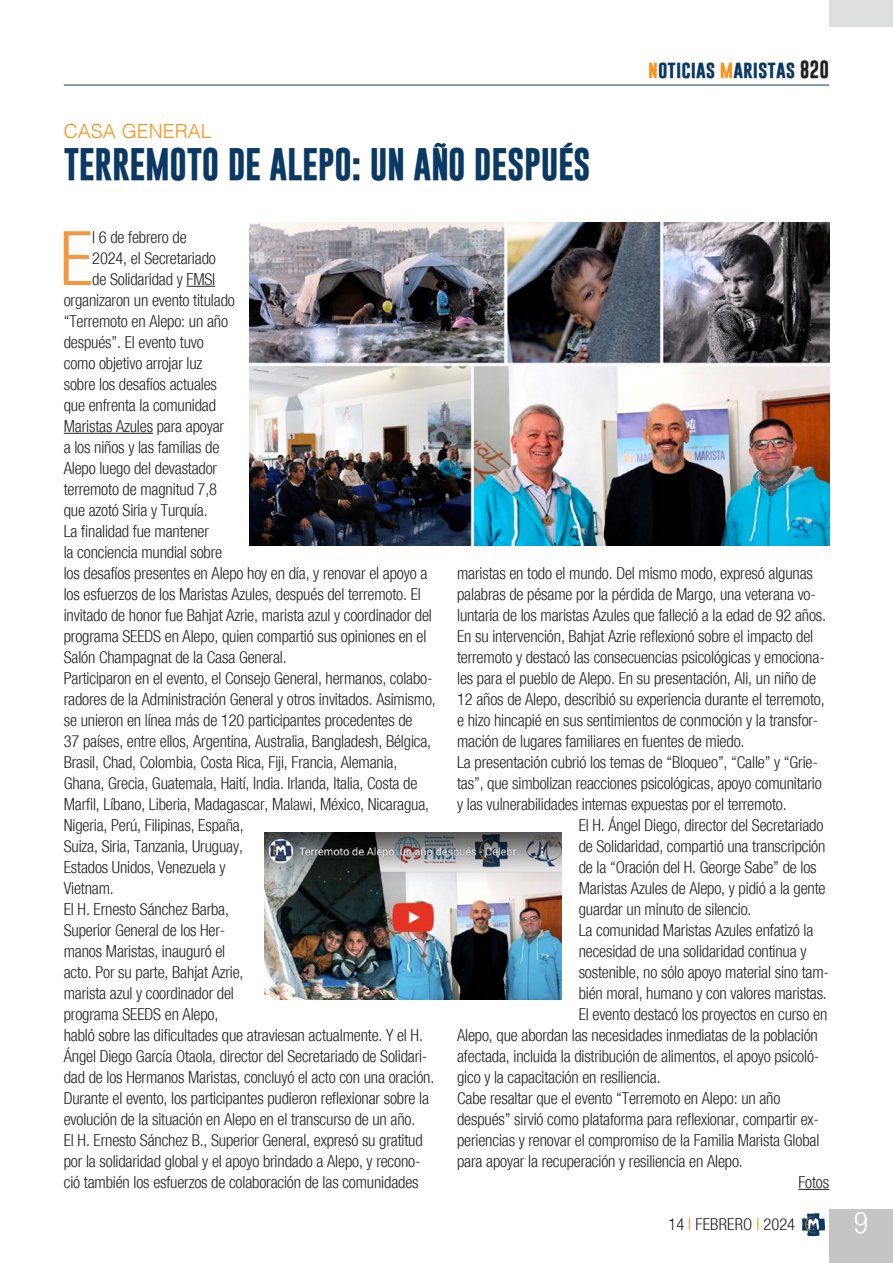
<style>
.page{position:relative;width:893px;height:1263px;background:#fff}
.page>*{position:absolute;margin:0;border:0;box-sizing:border-box;transform-origin:0 0}
.Testo_normal{font:300 condensed 75.3px "Helvetica Neue";color:#f79641}
.Titolo{font:700 33px "Gobold";letter-spacing:-.01em;color:#0a3963}
.t1{font:300 condensed 30px "Helvetica Neue";color:#fff}
.Titolo-2{font:300 19.5px "Helvetica";color:#f7931d}
.t2{font:700 18px "Gobold";color:#0a3963}
.Testo_normal-2{font:300 condensed 16.5px/21px "Helvetica Neue";letter-spacing:-.01em;color:#231f20}
.Testo_normal-3{font:300 condensed 16.5px "Helvetica Neue";letter-spacing:.015em;color:#231f20}
.s1{color:#f7931d}
.s2{color:#231f20}
</style>
<div class="page">
<div style="left:829px;top:1209px;width:64px;height:54px;background:#c4c5c4"></div>
<hr style="left:64px;top:85px;width:765px;height:1px;background:#0a3963">
<svg style="left:802px;top:1213px;width:23px;height:23px"></svg>
<div style="left:829px;top:0;width:64px;height:27px;background:#dddede"></div>
<svg style="left:186px;top:286px;width:29px;height:1px"></svg>
<hr style="left:64px;top:433px;width:89px;height:1px;background:#231f20">
<hr style="left:798px;top:1189px;width:31px;height:1px;background:#231f20">
<img style="left:250px;top:222px;width:579px;height:323px">
<img style="left:264px;top:833px;width:298px;height:166px">
<p class="Titolo-2" style="left:64px;top:114px;width:149px">CASA GENERAL</p>
<p class="Titolo" style="left:64px;top:143px;width:528px">TERREMOTO DE ALEPO: UN AÑO DESPUÉS</p>
<p class="t2" style="left:648px;top:57px;width:182px"><span class="s1">n</span>oticias <span class="s1">m</span>aristas <span class="s2">820</span></p>
<p class="Testo_normal" style="left:60px;top:215px;width:35px">E</p>
<p class="Testo_normal-2" style="left:92px;top:227px;width:96px">l 6 de febrero de</p>
<p class="Testo_normal-2" style="left:92px;top:248px;width:125px">2024, el Secretariado</p>
<p class="Testo_normal-2" style="left:92px;top:269px;width:125px">de Solidaridad y FMSI</p>
<p class="Testo_normal-2" style="left:64px;top:290px;width:173px">organizaron un evento titulado</p>
<p class="Testo_normal-2" style="left:64px;top:311px;width:166px">“Terremoto en Alepo: un año</p>
<p class="Testo_normal-2" style="left:64px;top:332px;width:142px">después”. El evento tuvo</p>
<p class="Testo_normal-2" style="left:64px;top:353px;width:140px">como objetivo arrojar luz</p>
<p class="Testo_normal-2" style="left:64px;top:374px;width:155px">sobre los desafíos actuales</p>
<p class="Testo_normal-2" style="left:64px;top:395px;width:154px">que enfrenta la comunidad</p>
<p class="Testo_normal-2" style="left:64px;top:416px;width:162px">Maristas Azules para apoyar</p>
<p class="Testo_normal-2" style="left:64px;top:437px;width:157px">a los niños y las familias de</p>
<p class="Testo_normal-2" style="left:64px;top:458px;width:155px">Alepo luego del devastador</p>
<p class="Testo_normal-2" style="left:64px;top:479px;width:155px">terremoto de magnitud 7,8</p>
<p class="Testo_normal-2" style="left:64px;top:500px;width:145px">que azotó Siria y Turquía.</p>
<p class="Testo_normal-2" style="left:64px;top:521px;width:370px">La finalidad fue mantener<br>la conciencia mundial sobre<br>los desafíos presentes en Alepo hoy en día, y renovar el apoyo a los esfuerzos de los Maristas Azules, después del terremoto. El invitado de honor fue Bahjat Azrie, marista azul y coordinador del programa SEEDS en Alepo, quien compartió sus opiniones en el Salón Champagnat de la Casa General.</p>
<p class="Testo_normal-2" style="left:64px;top:668px;width:374px">Participaron en el evento, el Consejo General, hermanos, colabo&shy;radores de la Administración General y otros invitados. Asimismo, se unieron en línea más de 120 participantes procedentes de<br>37 países, entre ellos, Argentina, Australia, Bangladesh, Bélgica, Brasil, Chad, Colombia, Costa Rica, Fiji, Francia, Alemania, Ghana, Grecia, Guatemala, Haití, India. Irlanda, Italia, Costa de Marfil, Líbano, Liberia, Madagascar, Malawi, México, Nicaragua, Nigeria, Perú, Filipinas, España,<br>Suiza, Siria, Tanzania, Uruguay,<br>Estados Unidos, Venezuela y<br>Vietnam.</p>
<p class="Testo_normal-2" style="left:64px;top:899px;width:372px">El H. Ernesto Sánchez Barba,<br>Superior General de los Her-<br>manos Maristas, inauguró el<br>acto. Por su parte, Bahjat Azrie,<br>marista azul y coordinador del<br>programa SEEDS en Alepo,<br>habló sobre las dificultades que atraviesan actualmente. Y el H.<br>Ángel Diego García Otaola, director del Secretariado de Solidari&shy;dad de los Hermanos Maristas, concluyó el acto con una oración.</p>
<p class="Testo_normal-2" style="left:64px;top:1088px;width:367px">Durante el evento, los participantes pudieron reflexionar sobre la evolución de la situación en Alepo en el transcurso de un año.</p>
<p class="Testo_normal-2" style="left:64px;top:1130px;width:360px">El H. Ernesto Sánchez B., Superior General, expresó su gratitud por la solidaridad global y el apoyo brindado a Alepo, y recono&shy;ció también los esfuerzos de colaboración de las comunidades</p>
<p class="Testo_normal-2" style="left:457px;top:563px;width:370px">maristas en todo el mundo. Del mismo modo, expresó algunas palabras de pésame por la pérdida de Margo, una veterana vo&shy;luntaria de los maristas Azules que falleció a la edad de 92 años.</p>
<p class="Testo_normal-2" style="left:457px;top:626px;width:369px">En su intervención, Bahjat Azrie reflexionó sobre el impacto del terremoto y destacó las consecuencias psicológicas y emociona&shy;les para el pueblo de Alepo. En su presentación, Ali, un niño de 12 años de Alepo, describió su experiencia durante el terremoto, e hizo hincapié en sus sentimientos de conmoción y la transfor&shy;mación de lugares familiares en fuentes de miedo.</p>
<p class="Testo_normal-2" style="left:457px;top:752px;width:366px">La presentación cubrió los temas de “Bloqueo”, “Calle” y “Grie&shy;tas”, que simbolizan reacciones psicológicas, apoyo comunitario y las vulnerabilidades internas expuestas por el terremoto.</p>
<p class="Testo_normal-2" style="left:579px;top:815px;width:248px">El H. Ángel Diego, director del Secretariado de Solidaridad, compartió una transcripción de la “Oración del H. George Sabe” de los Maristas Azules de Alepo, y pidió a la gente guardar un minuto de silencio.</p>
<p class="Testo_normal-2" style="left:579px;top:920px;width:252px">La comunidad Maristas Azules enfatizó la necesidad de una solidaridad continua y sostenible, no sólo apoyo material sino tam&shy;bién moral, humano y con valores maristas.</p>
<p class="Testo_normal-2" style="left:457px;top:1004px;width:372px;text-indent:122px">El evento destacó los proyectos en curso en Alepo, que abordan las necesidades inmediatas de la población afectada, incluida la distribución de alimentos, el apoyo psicoló&shy;gico y la capacitación en resiliencia.</p>
<p class="Testo_normal-2" style="left:457px;top:1088px;width:364px">Cabe resaltar que el evento “Terremoto en Alepo: un año después” sirvió como plataforma para reflexionar, compartir ex&shy;periencias y renovar el compromiso de la Familia Marista Global para apoyar la recuperación y resiliencia en Alepo.</p>
<p class="Testo_normal-2" style="left:798px;top:1172px;width:32px">Fotos</p>
<p class="Testo_normal-3" style="left:668px;top:1215px;width:128px">14 <span class="s1">I</span> FEBRERO <span class="s1">I</span> 2024</p>
<h3 class="t1" style="left:854px;top:1205px;width:16px">9</h3>
</div>
